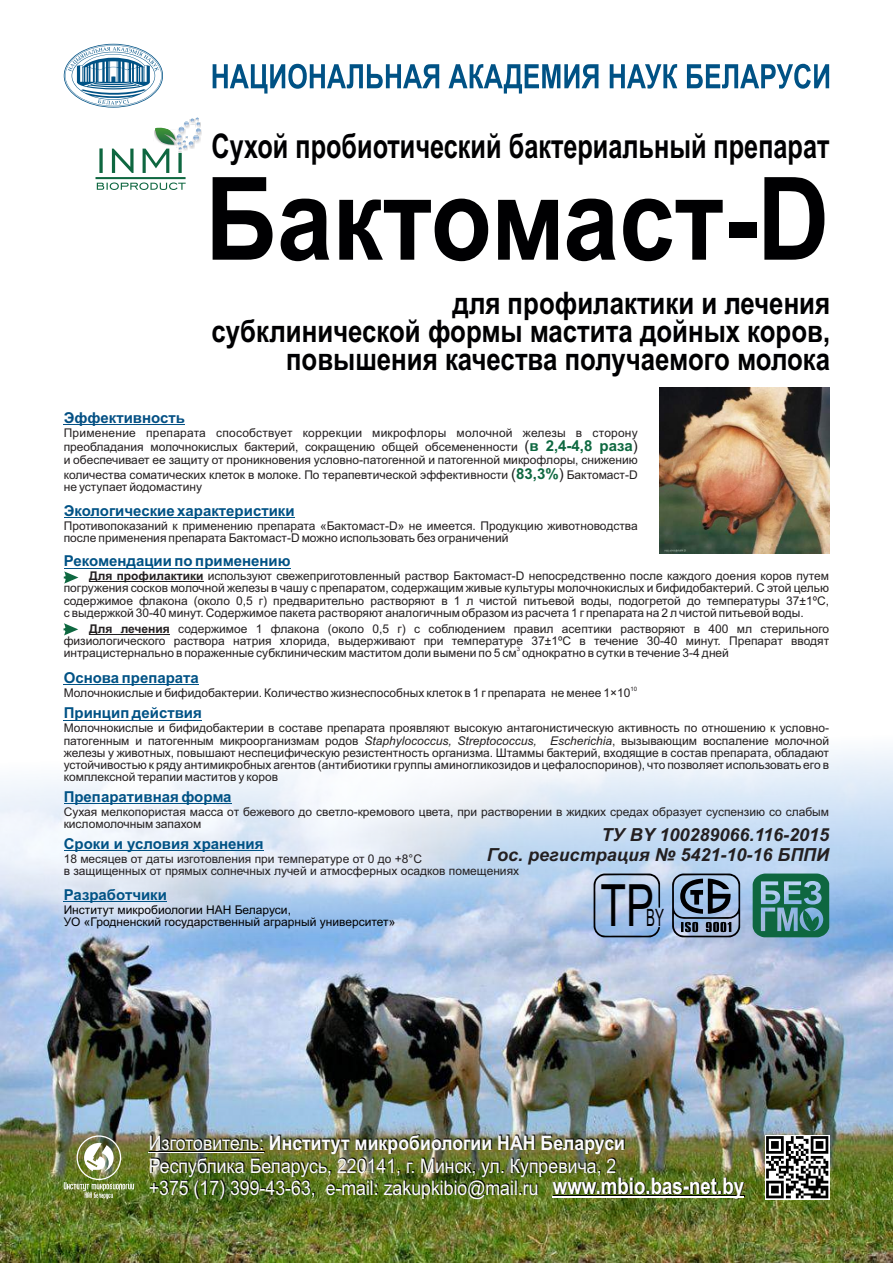
<style>
.page{position:relative;width:893px;height:1263px;background:#fff}
.page>*{position:absolute;margin:0;border:0;box-sizing:border-box;transform-origin:0 0}
.t1{font:700 115.2px "Arial";color:#000002;scale:.87 1}
.t2{font:58.35px "Arial";color:#000002;scale:.72 1}
.t3{font:700 33.9px "Arial";color:#000002;scale:.74 1}
.t4{font:700 31.05px/27.8px "Arial";color:#000002;text-align:right;scale:.83 1}
.t5{font:23.85px "Arial";color:#000002;scale:.56 1}
.t6{font:20.1px/22.5px "Arial";color:#fbfbfb;scale:.88 1}
.t7{font:italic 700 18px/20.1px "Arial";color:#231f20;text-align:right}
.t8{font:700 15px "Arial";color:#005285}
.t9{font:700 15px "Arial";color:#045084}
.t10{font:12px/12px "Arial";color:#231f20}
.t11{font:12px/12px "Arial";color:#000002}
.t12{font:6px "Arial";color:#231f20}
.s1{font-size:15px}
.s2{font-weight:700;font-size:15px;color:#0e6840}
.s3{font-weight:700}
.s4{font-style:italic}
.s5{font-weight:700;font-size:22.95px;color:#fff}
</style>
<div class="page">
<img style="left:0;top:720px;width:893px;height:543px">
<hr style="left:64px;top:424px;width:121px;height:1px;background:#045084">
<hr style="left:64px;top:517px;width:231px;height:1px;background:#005285">
<img style="left:659px;top:388px;width:170px;height:166px">
<hr style="left:150px;top:1151px;width:115px;height:1px;background:#000002">
<hr style="left:554px;top:1195px;width:191px;height:2px;background:#000002">
<hr style="left:149px;top:1152px;width:115px;height:1px;background:#fbfbfb">
<hr style="left:553px;top:1196px;width:191px;height:1px;background:#fff">
<svg style="left:212px;top:63px;width:618px;height:31px"></svg>
<svg style="left:64px;top:44px;width:99px;height:64px"></svg>
<img style="left:64px;top:1135px;width:70px;height:64px">
<div style="left:195px;top:129px;width:7px;height:7px;background:#f2f1f1"></div>
<svg style="left:95px;top:118px;width:106px;height:72px"></svg>
<svg style="left:672px;top:873px;width:68px;height:64px"></svg>
<svg style="left:753px;top:873px;width:76px;height:64px"></svg>
<svg style="left:594px;top:873px;width:66px;height:64px"></svg>
<img style="left:765px;top:1135px;width:64px;height:64px">
<hr style="left:64px;top:568px;width:227px;height:1px;background:#005285">
<hr style="left:89px;top:581px;width:114px;height:1px;background:#231f20">
<hr style="left:89px;top:634px;width:81px;height:1px;background:#231f20">
<hr style="left:64px;top:684px;width:135px;height:1px;background:#005285">
<hr style="left:64px;top:720px;width:138px;height:1px;background:#005285">
<hr style="left:64px;top:803px;width:168px;height:1px;background:#005285">
<hr style="left:64px;top:850px;width:200px;height:1px;background:#005285">
<hr style="left:64px;top:901px;width:103px;height:1px;background:#005285">
<svg style="left:64px;top:623px;width:14px;height:12px"></svg>
<svg style="left:64px;top:571px;width:14px;height:13px"></svg>
<h3 class="t3" style="left:211px;top:133px;width:837px">Сухой пробиотический бактериальный препарат</h3>
<h1 class="t1" style="left:205px;top:176px;width:719px">Бактомаст-D</h1>
<h3 class="t4" style="left:212px;top:292px;width:747px">для профилактики и лечения<br>субклинической формы мастита дойных коров, повышения качества получаемого молока</h3>
<p class="t9" style="left:64px;top:412px;width:123px">Эффективность</p>
<p class="t10" style="left:64px;top:426px;width:576px;line-height:14.5px">Применение препарата способствует коррекции микрофлоры молочной железы в сторону преобладания молочнокислых бактерий, сокращению общей обсемененности <span class="s1">(</span><span class="s2">в 2,4-4,8 раза</span><span class="s1">)</span></p>
<p class="t10" style="left:64px;top:454px;width:576px;line-height:14.5px">и обеспечивает ее защиту от проникновения условно-патогенной и патогенной микрофлоры, снижению количества соматических клеток в молоке. По терапевтической эффективности <span class="s1">(</span><span class="s2">83,3%</span><span class="s1">)</span> Бактомаст-D</p>
<p class="t10" style="left:64px;top:482px;width:140px">не уступает йодомастину</p>
<p class="t8" style="left:64px;top:505px;width:232px">Экологические характеристики</p>
<p class="t10" style="left:64px;top:521px;width:576px">Противопоказаний к применению препарата «Бактомаст-D» не имеется. Продукцию животноводства после применения препарата Бактомаст-D можно использовать без ограничений</p>
<p class="t8" style="left:64px;top:555px;width:228px">Рекомендации по применению</p>
<p class="t10" style="left:64px;top:571px;width:767px;text-align:justify;text-indent:26px"><span class="s3">Для профилактики</span> используют свежеприготовленный раствор Бактомаст-D непосредственно после каждого доения коров путем погружения сосков молочной железы в чашу с препаратом, содержащим живые культуры молочнокислых и бифидобактерий. С этой целью содержимое флакона (около 0,5 г) предварительно растворяют в 1 л чистой питьевой воды, подогретой до температуры 37±1ºС, с выдержкой 30-40 минут. Содержимое пакета растворяют аналогичным образом из расчета 1 г препарата на 2 л чистой питьевой воды.</p>
<p class="t10" style="left:64px;top:624px;width:767px;text-align:right"><span class="s3">Для лечения</span> содержимое 1 флакона (около 0,5 г) с соблюдением правил асептики растворяют в 400 мл стерильного физиологического раствора натрия хлорида, выдерживают при температуре 37±1ºС в течение 30-40 минут. Препарат вводят</p>
<p class="t12" style="left:517px;top:646px;width:5px">3</p>
<p class="t10" style="left:64px;top:648px;width:667px">интрацистернально в пораженные субклиническим маститом доли вымени по 5 см однократно в сутки в течение 3-4 дней</p>
<p class="t8" style="left:64px;top:672px;width:137px">Основа препарата</p>
<p class="t12" style="left:630px;top:687px;width:8px">10</p>
<p class="t10" style="left:64px;top:688px;width:568px">Молочнокислые и бифидобактерии. Количество жизнеспособных клеток в 1 г препарата не менее 1×10</p>
<p class="t8" style="left:64px;top:707px;width:140px">Принцип действия</p>
<p class="t10" style="left:64px;top:723px;width:767px;text-align:justify">Молочнокислые и бифидобактерии в составе препарата проявляют высокую антагониcтическую активность по отношению к условно&shy;патогенным и патогенным микроорганизмам родов <span class="s4">Staphylococcus, Streptococcus, Escherichia</span>, вызывающим воспаление молочной железы у животных, повышают неспецифическую резистентность организма. Штаммы бактерий, входящие в состав препарата, обладают устойчивостью к ряду антимикробных агентов (антибиотики группы аминогликозидов и цефалоспоринов), что позволяет использовать его в комплексной терапии маститов у коров</p>
<p class="t8" style="left:64px;top:791px;width:169px">Препаративная форма</p>
<p class="t10" style="left:64px;top:807px;width:767px">Сухая мелкопористая масса от бежевого до светло-кремового цвета, при растворении в жидких средах образует суспензию со слабым кисломолочным запахом</p>
<p class="t8" style="left:64px;top:838px;width:201px">Сроки и условия хранения</p>
<p class="t10" style="left:64px;top:854px;width:457px">18 месяцев от даты изготовления при температуре от 0 до +8°С<br>в защищенных от прямых солнечных лучей и атмосферных осадков помещениях</p>
<p class="t8" style="left:64px;top:889px;width:105px">Разработчики</p>
<p class="t11" style="left:64px;top:905px;width:333px">Институт микробиологии НАН Беларуси,<br>УО «Гродненский государственный аграрный университет»</p>
<h3 class="t7" style="left:487px;top:826px;width:344px">ТУ BY 100289066.116-2015<br>Гос. регистрация № 5421-10-16 БППИ</h3>
<h2 class="t2" style="left:600px;top:884px;width:76px">TP</h2>
<h3 class="t5" style="left:646px;top:909px;width:33px">BY</h3>
<h3 class="t6" style="left:149px;top:1134px;width:678px">Изготовитель: <span class="s3">Институт микробиологии НАН Беларуси<br></span>Республика Беларусь, 220141, г. Минск, ул. Купревича, 2<br>+375 (17) 399-43-63, e-mail: zakupkibio@mail.ru <span class="s5">www.mbio.bas-net.by</span></h3>
</div>
